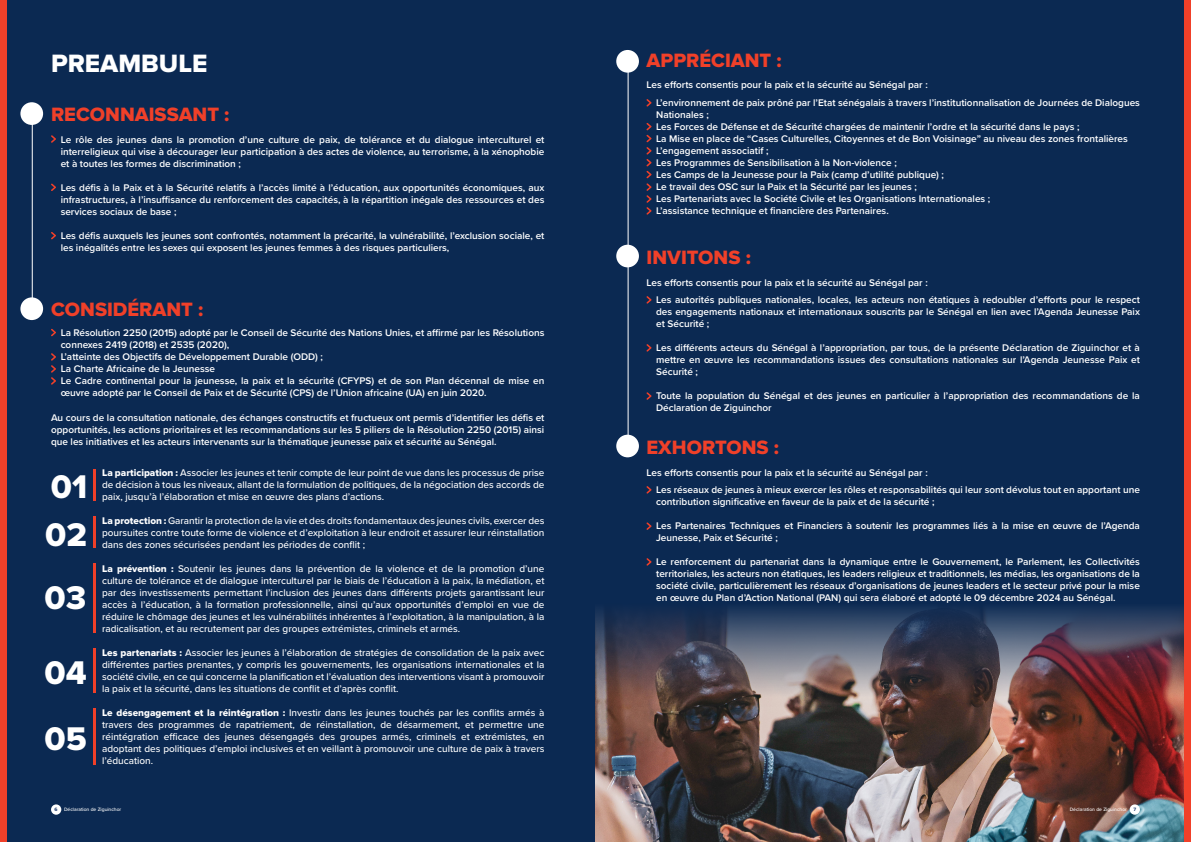
<style>
.page{position:relative;width:1191px;height:842px;background:#fff}
.page>*{position:absolute;margin:0;border:0;box-sizing:border-box;transform-origin:0 0}
.t1{font:34px "Proxima Nova Extrabld";color:#fff}
.t2{font:26px "Proxima Nova Extrabld";color:#fff}
.t3{font:20px "Proxima Nova Extrabld";color:#f04029}
.t4{font:600 10px/12px "Proxima Nova";color:#fff}
.t5{font:500 10px/12px "Proxima Nova";color:#fff;text-align:justify}
.t6{font:500 5px "Proxima Nova";color:#fff}
.t7{font:700 5px "Proxima Nova";color:#1a3669}
.s1{font-family:"Proxima Nova Extrabld";font-weight:400}
</style>
<div class="page">
<div style="left:0;top:0;width:595px;height:842px;background:#0b2952"></div>
<img style="left:595px;top:707px;width:589px;height:135px">
<img style="left:595px;top:485px;width:589px;height:222px">
<div style="left:595px;top:0;width:596px;height:485px;background:#0b2952"></div>
<div style="left:51px;top:804px;width:10px;height:11px;background:#fff;border-radius:50%"></div>
<div style="left:1129px;top:804px;width:11px;height:11px;background:#fff;border-radius:50%"></div>
<hr style="left:93px;top:469px;width:3px;height:32px;background:#f04029">
<hr style="left:93px;top:516px;width:3px;height:32px;background:#f04029">
<hr style="left:93px;top:564px;width:3px;height:69px;background:#f04029">
<hr style="left:93px;top:648px;width:3px;height:45px;background:#f04029">
<hr style="left:93px;top:708px;width:3px;height:57px;background:#f04029">
<svg style="left:51px;top:135px;width:5px;height:8px"></svg>
<svg style="left:51px;top:184px;width:5px;height:7px"></svg>
<svg style="left:51px;top:232px;width:5px;height:7px"></svg>
<hr style="left:32px;top:113px;width:1px;height:199px;background:#fff">
<svg style="left:51px;top:329px;width:5px;height:7px"></svg>
<svg style="left:51px;top:353px;width:5px;height:32px"></svg>
<div style="left:20px;top:102px;width:23px;height:23px;background:#fff;border-radius:50%"></div>
<div style="left:20px;top:297px;width:23px;height:23px;background:#fff;border-radius:50%"></div>
<div style="left:0;top:0;width:7px;height:842px;background:#f04029"></div>
<hr style="left:627px;top:61px;width:1px;height:389px;background:#fff">
<svg style="left:646px;top:99px;width:5px;height:7px"></svg>
<svg style="left:646px;top:296px;width:5px;height:8px"></svg>
<svg style="left:646px;top:486px;width:5px;height:7px"></svg>
<svg style="left:646px;top:344px;width:5px;height:8px"></svg>
<svg style="left:646px;top:522px;width:5px;height:8px"></svg>
<svg style="left:646px;top:392px;width:5px;height:8px"></svg>
<svg style="left:646px;top:558px;width:5px;height:8px"></svg>
<svg style="left:646px;top:123px;width:5px;height:92px"></svg>
<div style="left:616px;top:50px;width:23px;height:23px;background:#fff;border-radius:50%"></div>
<div style="left:616px;top:245px;width:23px;height:22px;background:#fff;border-radius:50%"></div>
<div style="left:616px;top:435px;width:23px;height:22px;background:#fff;border-radius:50%"></div>
<div style="left:1184px;top:0;width:7px;height:842px;background:#f04029"></div>
<p class="t2" style="left:51px;top:48px;width:158px">PREAMBULE</p>
<p class="t3" style="left:51px;top:103px;width:180px">RECONNAISSANT :</p>
<p class="t4" style="left:61px;top:133px;width:485px;text-align:justify">Le rôle des jeunes dans la promotion d’une culture de paix, de tolérance et du dialogue interculturel et interreligieux qui vise à décourager leur participation à des actes de violence, au terrorisme, à la xénophobie et à toutes les formes de discrimination ;</p>
<p class="t4" style="left:61px;top:181px;width:485px;text-align:justify">Les défis à la Paix et à la Sécurité relatifs à l’accès limité à l’éducation, aux opportunités économiques, aux infrastructures, à l’insuffisance du renforcement des capacités, à la répartition inégale des ressources et des services sociaux de base ;</p>
<p class="t4" style="left:61px;top:229px;width:485px">Les défis auxquels les jeunes sont confrontés, notamment la précarité, la vulnérabilité, l’exclusion sociale, et les inégalités entre les sexes qui exposent les jeunes femmes à des risques particuliers,</p>
<p class="t3" style="left:51px;top:298px;width:154px">CONSIDÉRANT :</p>
<p class="t4" style="left:61px;top:327px;width:485px">La Résolution 2250 (2015) adopté par le Conseil de Sécurité des Nations Unies, et affirmé par les Résolutions connexes 2419 (2018) et 2535 (2020),</p>
<p class="t4" style="left:61px;top:351px;width:264px">L’atteinte des Objectifs de Développement Durable (ODD) ;</p>
<p class="t4" style="left:61px;top:363px;width:156px">La Charte Africaine de la Jeunesse</p>
<p class="t4" style="left:61px;top:375px;width:485px">Le Cadre continental pour la jeunesse, la paix et la sécurité (CFYPS) et de son Plan décennal de mise en œuvre adopté par le Conseil de Paix et de Sécurité (CPS) de l’Union africaine (UA) en juin 2020.</p>
<p class="t4" style="left:51px;top:412px;width:495px;text-align:justify">Au cours de la consultation nationale, des échanges constructifs et fructueux ont permis d’identifier les défis et opportunités, les actions prioritaires et les recommandations sur les 5 piliers de la Résolution 2250 (2015) ainsi que les initiatives et les acteurs intervenants sur la thématique jeunesse paix et sécurité au Sénégal.</p>
<p class="t5" style="left:102px;top:466px;width:444px"><span class="s1">La participation :</span> Associer les jeunes et tenir compte de leur point de vue dans les processus de prise de décision à tous les niveaux, allant de la formulation de politiques, de la négociation des accords de paix, jusqu’à l’élaboration et mise en œuvre des plans d’actions.</p>
<p class="t5" style="left:102px;top:514px;width:444px"><span class="s1">La protection :</span> Garantir la protection de la vie et des droits fondamentaux des jeunes civils, exercer des poursuites contre toute forme de violence et d’exploitation à leur endroit et assurer leur réinstallation dans des zones sécurisées pendant les périodes de conflit ;</p>
<p class="t5" style="left:102px;top:562px;width:444px"><span class="s1">La prévention :</span> Soutenir les jeunes dans la prévention de la violence et de la promotion d’une culture de tolérance et de dialogue interculturel par le biais de l’éducation à la paix, la médiation, et par des investissements permettant l’inclusion des jeunes dans différents projets garantissant leur accès à l’éducation, à la formation professionnelle, ainsi qu’aux opportunités d’emploi en vue de réduire le chômage des jeunes et les vulnérabilités inhérentes à l’exploitation, à la manipulation, à la radicalisation, et au recrutement par des groupes extrémistes, criminels et armés.</p>
<p class="t5" style="left:102px;top:646px;width:444px"><span class="s1">Les partenariats :</span> Associer les jeunes à l’élaboration de stratégies de consolidation de la paix avec différentes parties prenantes, y compris les gouvernements, les organisations internationales et la société civile, en ce qui concerne la planification et l’évaluation des interventions visant à promouvoir la paix et la sécurité, dans les situations de conflit et d’après conflit.</p>
<p class="t5" style="left:102px;top:706px;width:444px"><span class="s1">Le désengagement et la réintégration :</span> Investir dans les jeunes touchés par les conflits armés à travers des programmes de rapatriement, de réinstallation, de désarmement, et permettre une réintégration efficace des jeunes désengagés des groupes armés, criminels et extrémistes, en adoptant des politiques d’emploi inclusives et en veillant à promouvoir une culture de paix à travers l’éducation.</p>
<p class="t1" style="left:51px;top:467px;width:38px">01</p>
<p class="t1" style="left:45px;top:515px;width:43px">02</p>
<p class="t1" style="left:45px;top:578px;width:43px">03</p>
<p class="t1" style="left:45px;top:653px;width:44px">04</p>
<p class="t1" style="left:45px;top:719px;width:44px">05</p>
<p class="t3" style="left:646px;top:49px;width:137px">APPRÉCIANT :</p>
<p class="t4" style="left:646px;top:79px;width:283px">Les efforts consentis pour la paix et la sécurité au Sénégal par :</p>
<p class="t4" style="left:656px;top:97px;width:485px">L’environnement de paix prôné par l’Etat sénégalais à travers l’institutionnalisation de Journées de Dialogues<br>Nationales ;</p>
<p class="t4" style="left:656px;top:121px;width:425px">Les Forces de Défense et de Sécurité chargées de maintenir l’ordre et la sécurité dans le pays ;</p>
<p class="t4" style="left:656px;top:133px;width:473px">La Mise en place de “Cases Culturelles, Citoyennes et de Bon Voisinage” au niveau des zones frontalières</p>
<p class="t4" style="left:656px;top:145px;width:114px">L’engagement associatif ;</p>
<p class="t4" style="left:656px;top:157px;width:242px">Les Programmes de Sensibilisation à la Non-violence ;</p>
<p class="t4" style="left:656px;top:169px;width:289px">Les Camps de la Jeunesse pour la Paix (camp d’utilité publique) ;</p>
<p class="t4" style="left:656px;top:181px;width:262px">Le travail des OSC sur la Paix et la Sécurité par les jeunes ;</p>
<p class="t4" style="left:656px;top:193px;width:336px">Les Partenariats avec la Société Civile et les Organisations Internationales ;</p>
<p class="t4" style="left:656px;top:205px;width:234px">L’assistance technique et financière des Partenaires.</p>
<p class="t3" style="left:646px;top:246px;width:106px">INVITONS :</p>
<p class="t4" style="left:646px;top:276px;width:283px">Les efforts consentis pour la paix et la sécurité au Sénégal par :</p>
<p class="t4" style="left:656px;top:294px;width:485px;text-align:justify">Les autorités publiques nationales, locales, les acteurs non étatiques à redoubler d’efforts pour le respect des engagements nationaux et internationaux souscrits par le Sénégal en lien avec l’Agenda Jeunesse Paix et Sécurité ;</p>
<p class="t4" style="left:656px;top:342px;width:485px;text-align:justify">Les différents acteurs du Sénégal à l’appropriation, par tous, de la présente Déclaration de Ziguinchor et à mettre en œuvre les recommandations issues des consultations nationales sur l’Agenda Jeunesse Paix et Sécurité ;</p>
<p class="t4" style="left:656px;top:390px;width:485px">Toute la population du Sénégal et des jeunes en particulier à l’appropriation des recommandations de la<br>Déclaration de Ziguinchor</p>
<p class="t3" style="left:646px;top:436px;width:134px">EXHORTONS :</p>
<p class="t4" style="left:646px;top:466px;width:283px">Les efforts consentis pour la paix et la sécurité au Sénégal par :</p>
<p class="t4" style="left:656px;top:484px;width:485px">Les réseaux de jeunes à mieux exercer les rôles et responsabilités qui leur sont dévolus tout en apportant une contribution significative en faveur de la paix et de la sécurité ;</p>
<p class="t4" style="left:656px;top:520px;width:485px">Les Partenaires Techniques et Financiers à soutenir les programmes liés à la mise en œuvre de l’Agenda<br>Jeunesse, Paix et Sécurité ;</p>
<p class="t4" style="left:656px;top:556px;width:485px;text-align:justify">Le renforcement du partenariat dans la dynamique entre le Gouvernement, le Parlement, les Collectivités territoriales, les acteurs non étatiques, les leaders religieux et traditionnels, les médias, les organisations de la société civile, particulièrement les réseaux d’organisations de jeunes leaders et le secteur privé pour la mise en œuvre du Plan d’Action National (PAN) qui sera élaboré et adopté le 09 décembre 2024 au Sénégal.</p>
<p class="t7" style="left:55px;top:807px;width:5px">6</p>
<p class="t6" style="left:64px;top:806px;width:59px">Déclaration de Ziguinchor</p>
<p class="t6" style="left:1069px;top:806px;width:59px">Déclaration de Ziguinchor</p>
<p class="t7" style="left:1133px;top:807px;width:4px">7</p>
</div>
